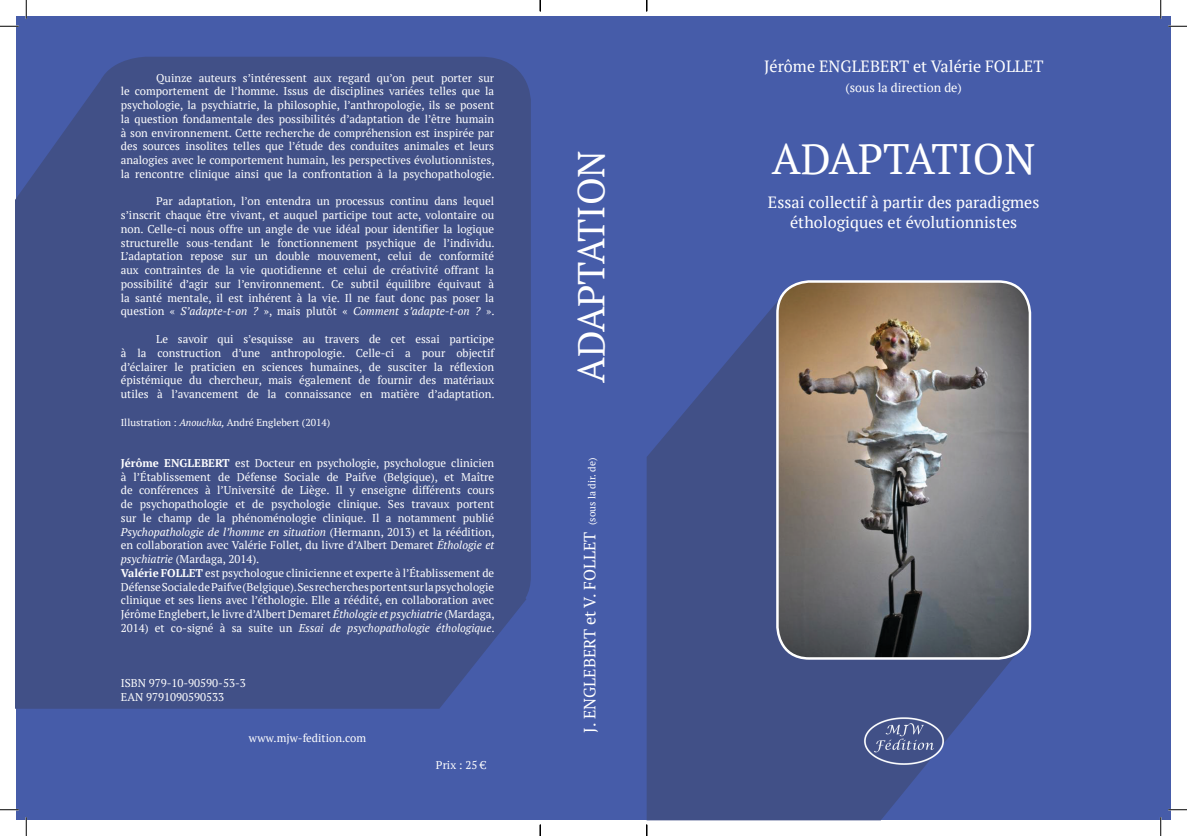
<style>
.page{position:relative;width:1187px;height:836px;background:#fff}
.page>*{position:absolute;margin:0;border:0;box-sizing:border-box;transform-origin:0 0}
.t1{font:42.5px "PT Serif";color:#fff}
.t2{font:37.5px "PT Serif";color:#fff}
.t3{font:16.25px/20px "PT Serif";color:#fff;text-align:center}
.t4{font:12.5px "PT Serif";color:#fff}
.t5{font:11.25px/13.8px "PT Serif";color:#fff;text-align:justify}
.t6{font:10px "PT Serif";color:#fff}
.s1{font-style:italic}
.s2{font-weight:700}
.s3{font-size:10px}
</style>
<div class="page">
<div style="left:16px;top:16px;width:1154px;height:803px;background:#465ca9"></div>
<svg style="left:646px;top:302px;width:385px;height:518px;fill:#415087"></svg>
<div style="left:16px;top:57px;width:515px;height:651px;background:#415087"></div>
<img style="left:777px;top:281px;width:252px;height:377px">
<div style="left:776px;top:280px;width:255px;height:379px;border:2px solid #fff;border-radius:32px"></div>
<img style="left:860px;top:708px;width:87px;height:66px">
<svg style="left:0;top:25px;width:19px;height:2px"></svg>
<svg style="left:1168px;top:25px;width:18px;height:2px"></svg>
<svg style="left:0;top:809px;width:19px;height:1px"></svg>
<svg style="left:1168px;top:809px;width:18px;height:1px"></svg>
<svg style="left:25px;top:0;width:2px;height:19px"></svg>
<svg style="left:25px;top:817px;width:2px;height:19px"></svg>
<svg style="left:1160px;top:0;width:1px;height:19px"></svg>
<svg style="left:1159px;top:817px;width:2px;height:19px"></svg>
<svg style="left:539px;top:0;width:2px;height:11px"></svg>
<svg style="left:539px;top:824px;width:2px;height:12px"></svg>
<svg style="left:646px;top:824px;width:1px;height:12px"></svg>
<p class="t5" style="left:121px;top:71px;width:375px;text-indent:35px">Quinze auteurs s’intéressent aux regard qu’on peut porter sur le comportement de l’homme. Issus de disciplines variées telles que la psychologie, la psychiatrie, la philosophie, l’anthropologie, ils se posent la question fondamentale des possibilités d’adaptation de l’être humain à son environnement. Cette recherche de compréhension est inspirée par des sources insolites telles que l’étude des conduites animales et leurs analogies avec le comportement humain, les perspectives évolutionnistes, la rencontre clinique ainsi que la confrontation à la psychopathologie.</p>
<p class="t5" style="left:121px;top:194px;width:375px;text-indent:35px">Par adaptation, l’on entendra un processus continu dans lequel s’inscrit chaque être vivant, et auquel participe tout acte, volontaire ou non. Celle-ci nous offre un angle de vue idéal pour identifier la logique structurelle sous-tendant le fonctionnement psychique de l’individu.<br>L’adaptation repose sur un double mouvement, celui de conformité aux contraintes de la vie quotidienne et celui de créativité offrant la possibilité d’agir sur l’environnement. Ce subtil équilibre équivaut à la santé mentale, il est inhérent à la vie. Il ne faut donc pas poser la question « <span class="s1">S’adapte-t-on ?</span> », mais plutôt « <span class="s1">Comment s’adapte-t-on ?</span> ».</p>
<p class="t5" style="left:121px;top:332px;width:375px;text-indent:35px">Le savoir qui s’esquisse au travers de cet essai participe à la construction d’une anthropologie. Celle-ci a pour objectif d’éclairer le praticien en sciences humaines, de susciter la réflexion épistémique du chercheur, mais également de fournir des matériaux utiles à l’avancement de la connaissance en matière d’adaptation.</p>
<p class="t6" style="left:121px;top:415px;width:211px">Illustration : <span class="s1">Anouchka,</span> André Englebert (2014)</p>
<p class="t5" style="left:121px;top:456px;width:375px"><span class="s2">Jérôme ENGLEBERT</span> est Docteur en psychologie, psychologue clinicien à l’Établissement de Défense Sociale de Paifve (Belgique), et Maître de conférences à l’Université de Liège. Il y enseigne différents cours de psychopathologie et de psychologie clinique. Ses travaux portent sur le champ de la phénoménologie clinique. Il a notamment publié <span class="s1">Psychopathologie de l’homme en situation</span> (Hermann, 2013) et la réédition, en collaboration avec Valérie Follet, du livre d’Albert Demaret <span class="s1">Éthologie et psychiatrie</span> (Mardaga, 2014).</p>
<p class="t5" style="left:121px;top:566px;width:375px"><span class="s2">Valérie FOLLET</span> est psychologue clinicienne et experte à l’Établissement de Défense Sociale de Paifve (Belgique). Ses recherches portent sur la psychologie clinique et ses liens avec l’éthologie. Elle a réédité, en collaboration avec Jérôme Englebert, le livre d’Albert Demaret <span class="s1">Éthologie et psychiatrie</span> (Mardaga, 2014) et co-signé à sa suite un <span class="s1">Essai de psychopathologie éthologique</span>.</p>
<p class="t5" style="left:121px;top:676px;width:126px">ISBN 979-10-90590-53-3</p>
<p class="t5" style="left:121px;top:689px;width:105px">EAN 9791090590533</p>
<p class="t5" style="left:249px;top:731px;width:119px">www.mjw-fedition.com</p>
<p class="t5" style="left:436px;top:758px;width:52px">Prix : 25 €</p>
<p class="t2" style="left:567px;top:382px;width:234px;rotate:-90deg">ADAPTATION</p>
<p class="t3" style="left:579px;top:732px;width:276px;rotate:-90deg">J. ENGLEBERT et V. FOLLET <span class="s3">(sous la dir. de)</span></p>
<p class="t3" style="left:764px;top:56px;width:281px">Jérôme ENGLEBERT et Valérie FOLLET</p>
<p class="t4" style="left:845px;top:80px;width:118px">(sous la direction de)</p>
<p class="t1" style="left:771px;top:132px;width:265px">ADAPTATION</p>
<p class="t3" style="left:768px;top:192px;width:273px">Essai collectif à partir des paradigmes éthologiques et évolutionnistes</p>
</div>
